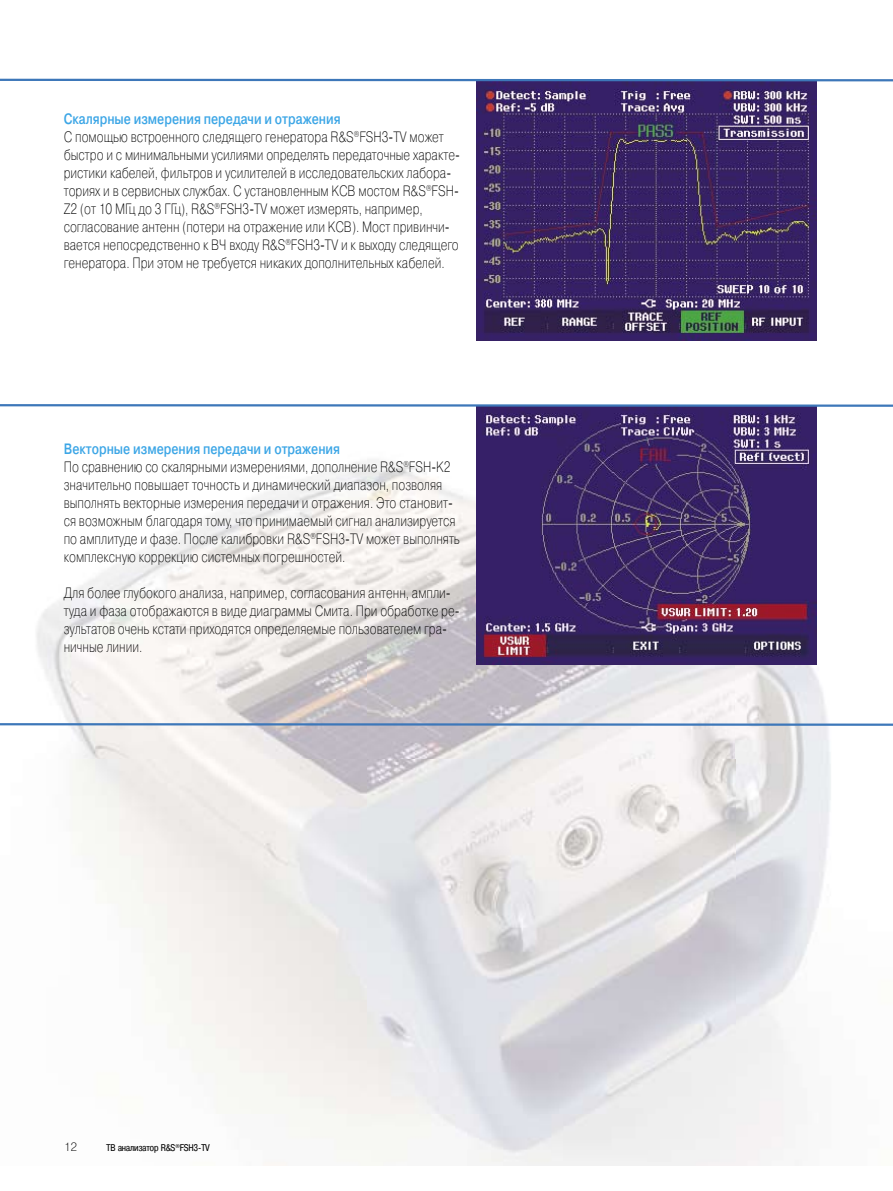
<style>
.page{position:relative;width:893px;height:1191px;background:#fff}
.page>*{position:absolute;margin:0;border:0;box-sizing:border-box;transform-origin:0 0}
.t1{font:15px/18px "Pragmatica Light C";color:#000;scale:.8 1}
.t2{font:12px "Pragmatica Light C";color:#000}
.t3{font:9.75px "Pragmatica Cond C";color:#000}
.s1{font-weight:700;color:#3ca6e6}
</style>
<div class="page">
<img style="left:36px;top:407px;width:795px;height:758px">
<img style="left:476px;top:82px;width:340px;height:258px">
<img style="left:476px;top:407px;width:340px;height:257px">
<svg style="left:0;top:79px;width:893px;height:3px;background:#6188be"></svg>
<svg style="left:0;top:404px;width:893px;height:3px;background:#648fc3"></svg>
<svg style="left:0;top:723px;width:893px;height:3px;background:#6691c3"></svg>
<p class="t1" style="left:64px;top:110px;width:497px"><span class="s1">Скалярные измерения передачи и отражения<br></span>С помощью встроенного следящего генератора R&amp;S<sup>®</sup>FSH3-TV может быстро и с минимальными усилиями определять передаточные характе&shy;ристики кабелей, фильтров и усилителей в исследовательских лабора&shy;ториях и в сервисных службах. С установленным КСВ мостом R&amp;S<sup>®</sup>FSH-Z2 (от 10 МГц до 3 ГГц), R&amp;S<sup>®</sup>FSH3-TV может измерять, например, согласование антенн (потери на отражение или КСВ). Мост привинчи&shy;вается непосредственно к ВЧ входу R&amp;S<sup>®</sup>FSH3-TV и к выходу следящего генератора. При этом не требуется никаких дополнительных кабелей.</p>
<p class="t1" style="left:64px;top:440px;width:497px"><span class="s1">Векторные измерения передачи и отражения<br></span>По сравнению со скалярными измерениями, дополнение R&amp;S<sup>®</sup>FSH-K2 значительно повышает точность и динамический диапазон, позволяя выполнять векторные измерения передачи и отражения. Это становит&shy;ся возможным благодаря тому, что принимаемый сигнал анализируется по амплитуде и фазе. После калибровки R&amp;S<sup>®</sup>FSH3-TV может выполнять комплексную коррекцию системных погрешностей.</p>
<p class="t1" style="left:64px;top:584px;width:496px">Для более глубокого анализа, например, согласования антенн, ампли&shy;туда и фаза отображаются в виде диаграммы Смита. При обработке ре&shy;зультатов очень кстати приходятся определяемые пользователем гра&shy;ничные линии.</p>
<p class="t2" style="left:64px;top:1140px;width:15px">12</p>
<p class="t3" style="left:107px;top:1142px;width:104px">ТВ анализатор R&amp;S<sup>®</sup>FSH3-TV</p>
</div>
